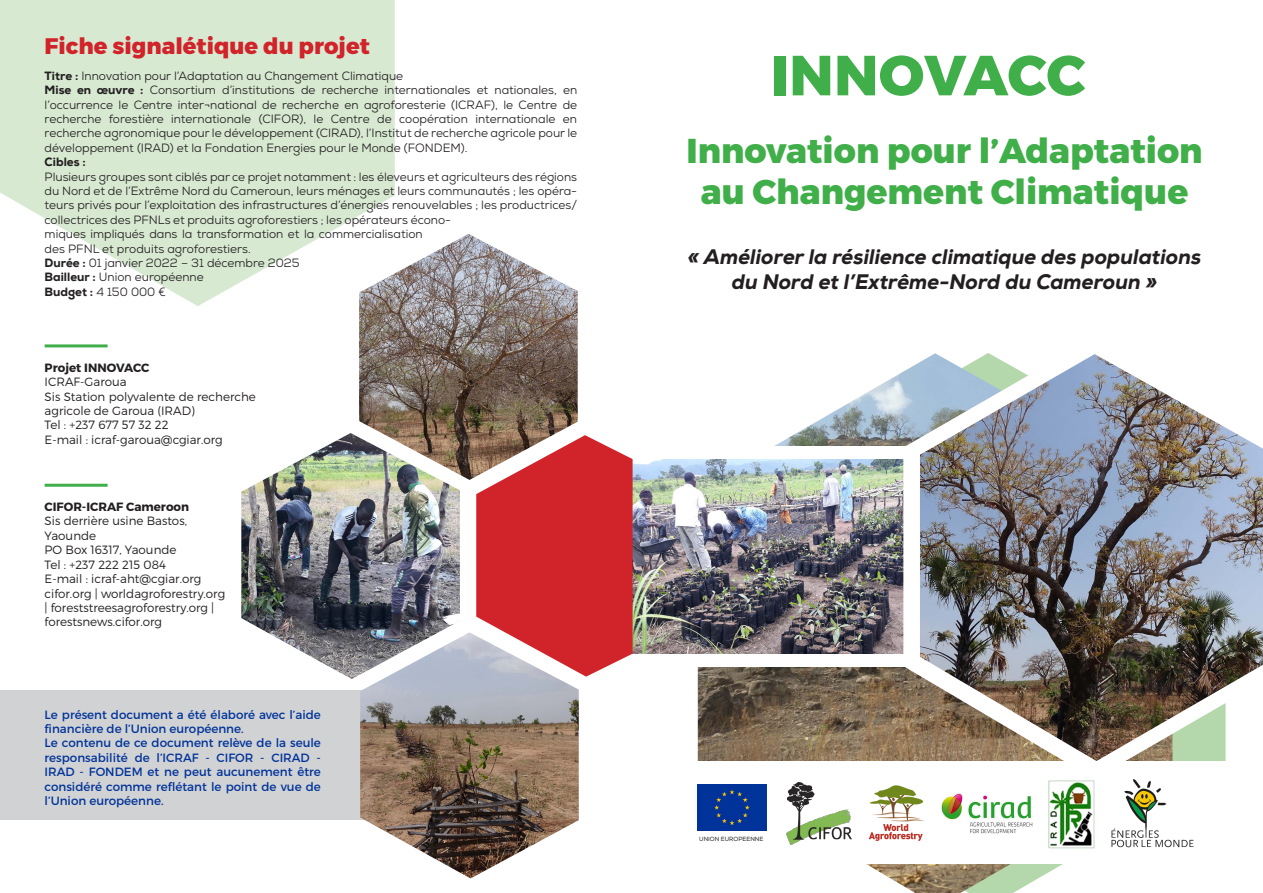
<style>
.page{position:relative;width:1263px;height:893px;background:#fff}
.page>*{position:absolute;margin:0;border:0;box-sizing:border-box;transform-origin:0 0}
.t1{font:800 56.4px "Montserrat";color:#40ae49}
.t2{font:800 34.5px "Montserrat";color:#40ae49}
.t3{font:800 22.5px "Montserrat";color:#d1232a}
.t4{font:italic 800 21px "Nexa";color:#231f20}
.t5{font:12px/14.4px "Nexa";color:#231f20;text-align:justify}
.t6{font:300 12px/14.4px "Montserrat";color:#231f20}
.t7{font:12px/14.4px "Montserrat";color:#039}
.t8{font:700 12px "Montserrat";color:#231f20}
.t9{font:800 12px "Nexa";color:#231f20}
.t10{font:6px "Nexa";color:#231f20}
.s1{font-weight:800}
</style>
<div class="page">
<img style="left:698px;top:372px;width:365px;height:521px">
<div style="left:634px;top:447px;width:283px;height:220px;background:#fff"></div>
<img style="left:633px;top:460px;width:270px;height:194px">
<div style="left:0;top:690px;width:479px;height:130px;background:#d1d2d4"></div>
<svg style="left:0;top:0;width:395px;height:306px;fill:#d8e9d2"></svg>
<svg style="left:903px;top:353px;width:87px;height:408px"></svg>
<img style="left:920px;top:354px;width:343px;height:407px">
<img style="left:359px;top:234px;width:219px;height:246px">
<img style="left:241px;top:433px;width:219px;height:246px">
<img style="left:360px;top:632px;width:219px;height:246px">
<div style="left:631px;top:761px;width:632px;height:102px;background:#fff"></div>
<svg style="left:476px;top:435px;width:157px;height:242px;background:#d2474c"></svg>
<hr style="left:45px;top:484px;width:63px;height:3px;background:#40ae49">
<hr style="left:45px;top:344px;width:63px;height:3px;background:#40ae49">
<img style="left:698px;top:784px;width:68px;height:46px">
<img style="left:786px;top:782px;width:66px;height:62px">
<img style="left:868px;top:785px;width:56px;height:56px">
<img style="left:940px;top:793px;width:93px;height:41px">
<img style="left:1111px;top:779px;width:83px;height:69px">
<img style="left:1048px;top:780px;width:47px;height:69px">
<p class="t3" style="left:45px;top:32px;width:327px">Fiche signalétique du projet</p>
<p class="t5" style="left:45px;top:68px;width:360px"><span class="s1">Titre :</span> Innovation pour l’Adaptation au Changement Climatique</p>
<p class="t5" style="left:45px;top:83px;width:534px"><span class="s1">Mise en œuvre :</span> Consortium d’institutions de recherche internationales et nationales, en l’occurrence le Centre inter¬national de recherche en agroforesterie (ICRAF), le Centre de recherche forestière internationale (CIFOR), le Centre de coopération internationale en recherche agronomique pour le développement (CIRAD), l’Institut de recherche agricole pour le développement (IRAD) et la Fondation Energies pour le Monde (FONDEM).</p>
<p class="t9" style="left:45px;top:154px;width:43px">Cibles :</p>
<p class="t5" style="left:45px;top:169px;width:534px;text-align:left">Plusieurs groupes sont ciblés par ce projet notamment : les éleveurs et agriculteurs des régions du Nord et de l’Extrême Nord du Cameroun, leurs ménages et leurs communautés ; les opéra&shy;teurs privés pour l’exploitation des infrastructures d’énergies renouvelables ; les productrices/ collectrices des PFNLs et produits agroforestiers ; les opérateurs écono-<br>miques impliqués dans la transformation et la commercialisation<br>des PFNL et produits agroforestiers.</p>
<p class="t5" style="left:45px;top:256px;width:257px"><span class="s1">Durée :</span> 01 janvier 2022 – 31 décembre 2025</p>
<p class="t5" style="left:45px;top:270px;width:161px"><span class="s1">Bailleur :</span> Union européenne</p>
<p class="t5" style="left:45px;top:284px;width:123px"><span class="s1">Budget :</span> 4 150 000 €</p>
<p class="t8" style="left:45px;top:360px;width:106px">Projet INNOVACC</p>
<p class="t6" style="left:45px;top:375px;width:84px">ICRAF-Garoua</p>
<p class="t6" style="left:45px;top:389px;width:213px">Sis Station polyvalente de recherche agricole de Garoua (IRAD)</p>
<p class="t6" style="left:45px;top:418px;width:126px">Tel : +237 677 57 32 22</p>
<p class="t6" style="left:45px;top:432px;width:180px">E-mail : icraf-garoua@cgiar.org</p>
<p class="t8" style="left:45px;top:499px;width:146px">CIFOR-ICRAF Cameroon</p>
<p class="t6" style="left:45px;top:514px;width:144px">Sis derrière usine Bastos,</p>
<p class="t6" style="left:45px;top:528px;width:53px">Yaounde</p>
<p class="t6" style="left:45px;top:543px;width:133px">PO Box 16317, Yaounde</p>
<p class="t6" style="left:45px;top:557px;width:123px">Tel : +237 222 215 084</p>
<p class="t6" style="left:45px;top:571px;width:158px">E-mail : icraf-aht@cgiar.org</p>
<p class="t6" style="left:45px;top:586px;width:182px">cifor.org | worldagroforestry.org</p>
<p class="t6" style="left:45px;top:600px;width:171px">| foreststreesagroforestry.org |</p>
<p class="t6" style="left:45px;top:615px;width:119px">forestsnews.cifor.org</p>
<p class="t7" style="left:45px;top:707px;width:278px">Le présent document a été élaboré avec l’aide financière de l’Union européenne.</p>
<p class="t7" style="left:45px;top:736px;width:278px;text-align:justify">Le contenu de ce document relève de la seule responsabilité de l’ICRAF - CIFOR - CIRAD - IRAD - FONDEM et ne peut aucunement être considéré comme reflétant le point de vue de l’Union européenne.</p>
<p class="t1" style="left:770px;top:40px;width:316px">INNOVACC</p>
<p class="t2" style="left:686px;top:129px;width:518px">Innovation pour l’Adaptation</p>
<p class="t2" style="left:701px;top:170px;width:489px">au Changement Climatique</p>
<p class="t4" style="left:688px;top:244px;width:515px">« Améliorer la résilience climatique des populations</p>
<p class="t4" style="left:732px;top:269px;width:427px">du Nord et l’Extrême-Nord du Cameroun »</p>
<p class="t10" style="left:699px;top:835px;width:66px">UNION EUROPEENNE</p>
</div>
